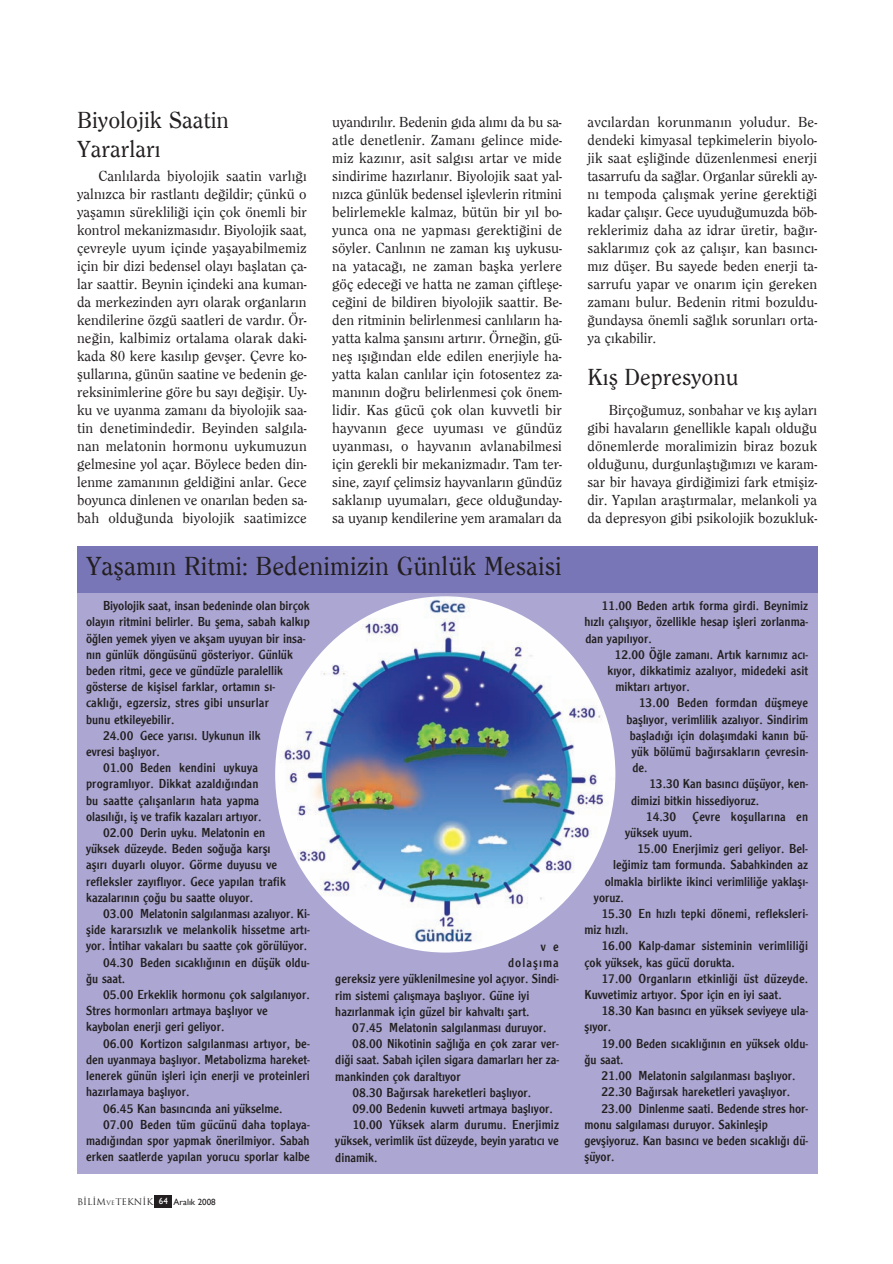
<style>
.page{position:relative;width:893px;height:1264px;background:#fff}
.page>*{position:absolute;margin:0;border:0;box-sizing:border-box;transform-origin:0 0}
.t1{font:500 27px "Clearface";color:#231f20}
.t2{font:500 24px/28.8px "Clearface";color:#231f20}
.t3{font:500 15px/18px "Clearface";color:#231f20;text-align:justify}
.t4{font:13.5px/16.2px "Clearface Gothic";color:#231f20;text-align:justify}
.t5{font:13.5px "Clearface Gothic";letter-spacing:.08em;color:#231f20}
.t6{font:500 9px "Trajan";color:#231f20}
.s1{font-size:6px}
.s2{font-family:"Gill Sans";font-weight:400;color:#fff}
.s3{font-family:"Gill Sans";font-weight:400}
</style>
<div class="page">
<div style="left:155px;top:1195px;width:17px;height:13px;background:#231f20"></div>
<div style="left:77px;top:593px;width:740px;height:581px;background:#aba7d2"></div>
<div style="left:77px;top:546px;width:740px;height:47px;background:#7976b7"></div>
<img style="left:275px;top:596px;width:340px;height:356px;border-radius:50%">
<h2 class="t2" style="left:77px;top:105px;width:153px">Biyolojik Saatin<br>Yararları</h2>
<p class="t3" style="left:77px;top:166px;width:231px;text-indent:21px">Canlılarda biyolojik saatin varlığı yalnızca bir rastlantı değildir; çünkü o yaşamın sürekliliği için çok önemli bir kontrol mekanizmasıdır. Biyolojik saat, çevreyle uyum içinde yaşayabilmemiz için bir dizi bedensel olayı başlatan ça&shy;lar saattir. Beynin içindeki ana kuman&shy;da merkezinden ayrı olarak organların kendilerine özgü saatleri de vardır. Ör&shy;neğin, kalbimiz ortalama olarak daki&shy;kada 80 kere kasılıp gevşer. Çevre ko&shy;şullarına, günün saatine ve bedenin ge&shy;reksinimlerine göre bu sayı değişir. Uy&shy;ku ve uyanma zamanı da biyolojik saa&shy;tin denetimindedir. Beyinden salgıla&shy;nan melatonin hormonu uykumuzun gelmesine yol açar. Böylece beden din&shy;lenme zamanının geldiğini anlar. Gece boyunca dinlenen ve onarılan beden sa&shy;bah olduğunda biyolojik saatimizce</p>
<p class="t3" style="left:332px;top:112px;width:231px">uyandırılır. Bedenin gıda alımı da bu sa&shy;atle denetlenir. Zamanı gelince mide&shy;miz kazınır, asit salgısı artar ve mide sindirime hazırlanır. Biyolojik saat yal&shy;nızca günlük bedensel işlevlerin ritmini belirlemekle kalmaz, bütün bir yıl bo&shy;yunca ona ne yapması gerektiğini de söyler. Canlının ne zaman kış uykusu&shy;na yatacağı, ne zaman başka yerlere göç edeceği ve hatta ne zaman çiftleşe&shy;ceğini de bildiren biyolojik saattir. Be&shy;den ritminin belirlenmesi canlıların ha&shy;yatta kalma şansını artırır. Örneğin, gü&shy;neş ışığından elde edilen enerjiyle ha&shy;yatta kalan canlılar için fotosentez za&shy;manının doğru belirlenmesi çok önem&shy;lidir. Kas gücü çok olan kuvvetli bir hayvanın gece uyuması ve gündüz uyanması, o hayvanın avlanabilmesi için gerekli bir mekanizmadır. Tam ter&shy;sine, zayıf çelimsiz hayvanların gündüz saklanıp uyumaları, gece olduğunday&shy;sa uyanıp kendilerine yem aramaları da</p>
<p class="t3" style="left:587px;top:112px;width:231px">avcılardan korunmanın yoludur. Be&shy;dendeki kimyasal tepkimelerin biyolo&shy;jik saat eşliğinde düzenlenmesi enerji tasarrufu da sağlar. Organlar sürekli ay&shy;nı tempoda çalışmak yerine gerektiği kadar çalışır. Gece uyuduğumuzda böb&shy;reklerimiz daha az idrar üretir, bağır&shy;saklarımız çok az çalışır, kan basıncı&shy;mız düşer. Bu sayede beden enerji ta&shy;sarrufu yapar ve onarım için gereken zamanı bulur. Bedenin ritmi bozuldu&shy;ğundaysa önemli sağlık sorunları orta&shy;ya çıkabilir.</p>
<h2 class="t2" style="left:587px;top:362px;width:153px">Kış Depresyonu</h2>
<p class="t3" style="left:587px;top:400px;width:231px;text-indent:21px">Birçoğumuz, sonbahar ve kış ayları gibi havaların genellikle kapalı olduğu dönemlerde moralimizin biraz bozuk olduğunu, durgunlaştığımızı ve karam&shy;sar bir havaya girdiğimizi fark etmişiz&shy;dir. Yapılan araştırmalar, melankoli ya da depresyon gibi psikolojik bozukluk-</p>
<h1 class="t1" style="left:86px;top:550px;width:477px">Yaşamın Ritmi: Bedenimizin Günlük Mesaisi</h1>
<p class="t4" style="left:103px;top:598px;width:208px">Biyolojik saat, insan bedeninde olan birçok</p>
<p class="t4" style="left:86px;top:614px;width:225px">olayın ritmini belirler. Bu şema, sabah kalkıp</p>
<p class="t4" style="left:86px;top:630px;width:221px">öğlen yemek yiyen ve akşam uyuyan bir insa-</p>
<p class="t4" style="left:86px;top:646px;width:208px">nın günlük döngüsünü gösteriyor. Günlük</p>
<p class="t4" style="left:86px;top:662px;width:198px">beden ritmi, gece ve gündüzle paralellik</p>
<p class="t4" style="left:86px;top:679px;width:191px">gösterse de kişisel farklar, ortamın sı-</p>
<p class="t4" style="left:86px;top:695px;width:184px">caklığı, egzersiz, stres gibi unsurlar</p>
<p class="t4" style="left:86px;top:711px;width:90px">bunu etkileyebilir.</p>
<p class="t4" style="left:103px;top:727px;width:159px">24.00 Gece yarısı. Uykunun ilk</p>
<p class="t4" style="left:86px;top:743px;width:75px">evresi başlıyor.</p>
<p class="t4" style="left:103px;top:760px;width:156px">01.00 Beden kendini uykuya</p>
<p class="t4" style="left:86px;top:776px;width:174px">programlıyor. Dikkat azaldığından</p>
<p class="t4" style="left:86px;top:792px;width:175px">bu saatte çalışanların hata yapma</p>
<p class="t4" style="left:86px;top:808px;width:177px">olasılığı, iş ve trafik kazaları artıyor.</p>
<p class="t4" style="left:103px;top:824px;width:164px">02.00 Derin uyku. Melatonin en</p>
<p class="t4" style="left:86px;top:841px;width:186px">yüksek düzeyde. Beden soğuğa karşı</p>
<p class="t4" style="left:86px;top:857px;width:193px">aşırı duyarlı oluyor. Görme duyusu ve</p>
<p class="t4" style="left:86px;top:873px;width:201px">refleksler zayıflıyor. Gece yapılan trafik</p>
<p class="t4" style="left:86px;top:889px;width:169px">kazalarının çoğu bu saatte oluyor.</p>
<p class="t4" style="left:103px;top:905px;width:208px">03.00 Melatonin salgılanması azalıyor. Ki-</p>
<p class="t4" style="left:86px;top:922px;width:225px">şide kararsızlık ve melankolik hissetme artı-</p>
<p class="t4" style="left:86px;top:938px;width:223px">yor. İntihar vakaları bu saatte çok görülüyor.</p>
<p class="t4" style="left:103px;top:954px;width:208px">04.30 Beden sıcaklığının en düşük oldu-</p>
<p class="t4" style="left:86px;top:970px;width:41px">ğu saat.</p>
<p class="t4" style="left:103px;top:986px;width:208px">05.00 Erkeklik hormonu çok salgılanıyor.</p>
<p class="t4" style="left:86px;top:1003px;width:183px">Stres hormonları artmaya başlıyor ve</p>
<p class="t4" style="left:86px;top:1019px;width:140px">kaybolan enerji geri geliyor.</p>
<p class="t4" style="left:103px;top:1035px;width:208px">06.00 Kortizon salgılanması artıyor, be-</p>
<p class="t4" style="left:86px;top:1051px;width:225px">den uyanmaya başlıyor. Metabolizma hareket-</p>
<p class="t4" style="left:86px;top:1067px;width:225px">lenerek günün işleri için enerji ve proteinleri</p>
<p class="t4" style="left:86px;top:1084px;width:105px">hazırlamaya başlıyor.</p>
<p class="t4" style="left:103px;top:1100px;width:181px">06.45 Kan basıncında ani yükselme.</p>
<p class="t4" style="left:103px;top:1116px;width:208px">07.00 Beden tüm gücünü daha toplaya-</p>
<p class="t4" style="left:86px;top:1132px;width:225px">madığından spor yapmak önerilmiyor. Sabah</p>
<p class="t4" style="left:86px;top:1148px;width:225px">erken saatlerde yapılan yorucu sporlar kalbe</p>
<p class="t6" style="left:77px;top:1196px;width:140px">BiLiM<span class="s1">ve</span>TEKNiK <span class="s2">64</span> <span class="s3">Aralık 2008</span></p>
<p class="t4" style="left:541px;top:938px;width:19px">v e</p>
<p class="t5" style="left:508px;top:955px;width:52px">dolaşıma</p>
<p class="t4" style="left:335px;top:971px;width:225px">gereksiz yere yüklenilmesine yol açıyor. Sindi-</p>
<p class="t4" style="left:335px;top:987px;width:196px">rim sistemi çalışmaya başlıyor. Güne iyi</p>
<p class="t4" style="left:335px;top:1003px;width:196px">hazırlanmak için güzel bir kahvaltı şart.</p>
<p class="t4" style="left:352px;top:1019px;width:196px">07.45 Melatonin salgılanması duruyor.</p>
<p class="t4" style="left:352px;top:1035px;width:208px">08.00 Nikotinin sağlığa en çok zarar ver-</p>
<p class="t4" style="left:335px;top:1052px;width:225px">diği saat. Sabah içilen sigara damarları her za-</p>
<p class="t4" style="left:335px;top:1068px;width:127px">mankinden çok daraltıyor</p>
<p class="t4" style="left:352px;top:1084px;width:180px">08.30 Bağırsak hareketleri başlıyor.</p>
<p class="t4" style="left:352px;top:1100px;width:202px">09.00 Bedenin kuvveti artmaya başlıyor.</p>
<p class="t4" style="left:352px;top:1116px;width:208px">10.00 Yüksek alarm durumu. Enerjimiz</p>
<p class="t4" style="left:335px;top:1133px;width:225px">yüksek, verimlik üst düzeyde, beyin yaratıcı ve</p>
<p class="t4" style="left:335px;top:1149px;width:44px">dinamik.</p>
<p class="t4" style="left:584px;top:598px;width:225px;text-indent:17px">11.00 Beden artık forma girdi. Beynimiz hızlı çalışıyor, özellikle hesap işleri zorlanma&shy;dan yapılıyor.</p>
<p class="t4" style="left:614px;top:646px;width:195px">12.00 Öğle zamanı. Artık karnımız acı-</p>
<p class="t4" style="left:607px;top:662px;width:202px">kıyor, dikkatimiz azalıyor, midedeki asit</p>
<p class="t4" style="left:615px;top:679px;width:76px">miktarı artıyor.</p>
<p class="t4" style="left:639px;top:695px;width:171px">13.00 Beden formdan düşmeye</p>
<p class="t4" style="left:626px;top:711px;width:183px">başlıyor, verimlilik azalıyor. Sindirim</p>
<p class="t4" style="left:630px;top:727px;width:180px">başladığı için dolaşımdaki kanın bü-</p>
<p class="t4" style="left:632px;top:743px;width:178px">yük bölümü bağırsakların çevresin-</p>
<p class="t4" style="left:632px;top:760px;width:17px">de.</p>
<p class="t4" style="left:649px;top:776px;width:160px">13.30 Kan basıncı düşüyor, ken-</p>
<p class="t4" style="left:631px;top:792px;width:129px">dimizi bitkin hissediyoruz.</p>
<p class="t4" style="left:646px;top:808px;width:164px">14.30 Çevre koşullarına en</p>
<p class="t4" style="left:625px;top:824px;width:69px">yüksek uyum.</p>
<p class="t4" style="left:637px;top:841px;width:172px">15.00 Enerjimiz geri geliyor. Bel-</p>
<p class="t4" style="left:613px;top:857px;width:196px">leğimiz tam formunda. Sabahkinden az</p>
<p class="t4" style="left:604px;top:873px;width:205px">olmakla birlikte ikinci verimliliğe yaklaşı-</p>
<p class="t4" style="left:594px;top:889px;width:31px">yoruz.</p>
<p class="t4" style="left:601px;top:905px;width:208px">15.30 En hızlı tepki dönemi, refleksleri-</p>
<p class="t4" style="left:584px;top:922px;width:46px">miz hızlı.</p>
<p class="t4" style="left:601px;top:938px;width:208px">16.00 Kalp-damar sisteminin verimliliği</p>
<p class="t4" style="left:584px;top:954px;width:152px">çok yüksek, kas gücü dorukta.</p>
<p class="t4" style="left:601px;top:970px;width:208px">17.00 Organların etkinliği üst düzeyde.</p>
<p class="t4" style="left:584px;top:986px;width:199px">Kuvvetimiz artıyor. Spor için en iyi saat.</p>
<p class="t4" style="left:601px;top:1003px;width:208px">18.30 Kan basıncı en yüksek seviyeye ula-</p>
<p class="t4" style="left:584px;top:1019px;width:28px">şıyor.</p>
<p class="t4" style="left:601px;top:1035px;width:208px">19.00 Beden sıcaklığının en yüksek oldu-</p>
<p class="t4" style="left:584px;top:1051px;width:41px">ğu saat.</p>
<p class="t4" style="left:601px;top:1067px;width:196px">21.00 Melatonin salgılanması başlıyor.</p>
<p class="t4" style="left:601px;top:1084px;width:190px">22.30 Bağırsak hareketleri yavaşlıyor.</p>
<p class="t4" style="left:601px;top:1100px;width:208px">23.00 Dinlenme saati. Bedende stres hor-</p>
<p class="t4" style="left:584px;top:1116px;width:185px">monu salgılaması duruyor. Sakinleşip</p>
<p class="t4" style="left:584px;top:1132px;width:225px">gevşiyoruz. Kan basıncı ve beden sıcaklığı dü-</p>
<p class="t4" style="left:584px;top:1148px;width:31px">şüyor.</p>
</div>
